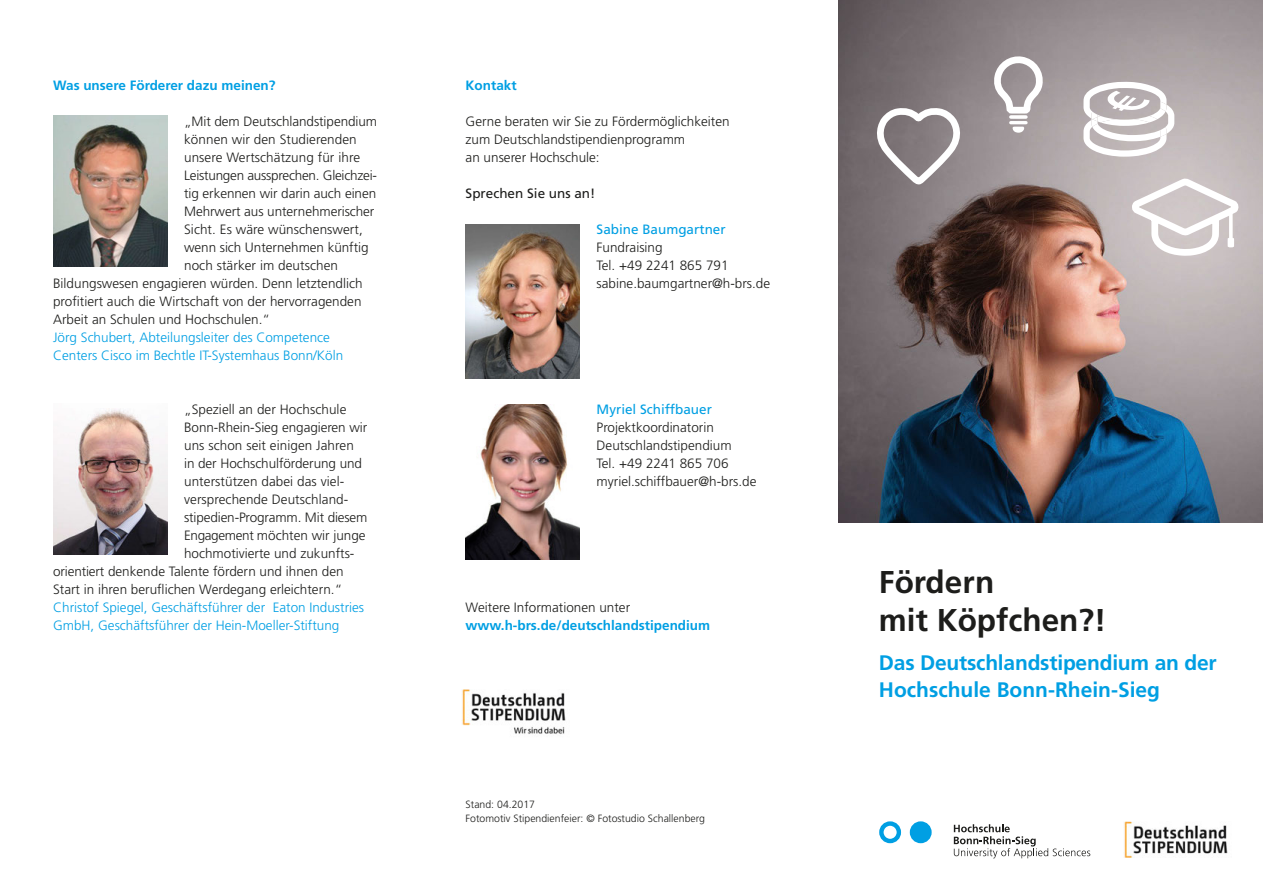
<style>
.page{position:relative;width:1263px;height:893px;background:#fff}
.page>*{position:absolute;margin:0;border:0;box-sizing:border-box;transform-origin:0 0}
.t1{font:700 31.5px/37.8px "Frutiger";color:#1d1d1b}
.t2{font:700 21px/27px "Frutiger";letter-spacing:-.01em;color:#009fe3}
.t3{font:300 13.5px/18px "Frutiger";color:#1d1d1b}
.t4{font:300 13.5px/18px "Frutiger";color:#009fe3}
.t5{font:700 13.5px "Frutiger";color:#009fe3}
.t6{font:13.5px "Frutiger";color:#009fe3}
.t7{font:300 13.5px "Frutiger";letter-spacing:-.02em;color:#1d1d1b}
.t8{font:13.5px "Frutiger";color:#1d1d1b}
.t9{font:300 10.5px/13.5px "Frutiger";color:#1d1d1b}
</style>
<div class="page">
<img style="left:53px;top:115px;width:114px;height:151px">
<img style="left:53px;top:409px;width:114px;height:146px">
<img style="left:466px;top:404px;width:114px;height:155px">
<img style="left:838px;top:0;width:425px;height:522px">
<svg style="left:988px;top:0;width:61px;height:133px;background:#a39c9e"></svg>
<svg style="left:1083px;top:82px;width:91px;height:75px"></svg>
<svg style="left:1127px;top:173px;width:116px;height:87px"></svg>
<svg style="left:954px;top:824px;width:136px;height:34px"></svg>
<div style="left:879px;top:821px;width:22px;height:22px;border:4px solid #009fe3;border-radius:50%"></div>
<div style="left:912px;top:823px;width:17px;height:18px;background:#009fe3;border-radius:50%"></div>
<div style="left:910px;top:821px;width:22px;height:22px;border:4px solid #009fe3;border-radius:50%"></div>
<img style="left:1123px;top:821px;width:105px;height:36px">
<img style="left:461px;top:689px;width:105px;height:45px">
<svg style="left:873px;top:103px;width:98px;height:87px"></svg>
<img style="left:466px;top:224px;width:114px;height:155px">
<p class="t5" style="left:53px;top:77px;width:224px">Was unsere Förderer dazu meinen?</p>
<p class="t3" style="left:184px;top:112px;width:195px">„Mit dem Deutschlandstipendium</p>
<p class="t3" style="left:184px;top:130px;width:174px">können wir den Studierenden</p>
<p class="t3" style="left:184px;top:148px;width:177px">unsere Wertschätzung für ihre</p>
<p class="t7" style="left:184px;top:168px;width:194px">Leistungen aussprechen. Gleichzei-</p>
<p class="t3" style="left:184px;top:184px;width:194px">tig erkennen wir darin auch einen</p>
<p class="t3" style="left:184px;top:202px;width:192px">Mehrwert aus unternehmerischer</p>
<p class="t3" style="left:184px;top:220px;width:180px">Sicht. Es wäre wünschenswert,</p>
<p class="t3" style="left:184px;top:238px;width:186px">wenn sich Unternehmen künftig</p>
<p class="t3" style="left:184px;top:256px;width:155px">noch stärker im deutschen</p>
<p class="t3" style="left:53px;top:274px;width:311px">Bildungswesen engagieren würden. Denn letztendlich</p>
<p class="t3" style="left:53px;top:292px;width:310px">profitiert auch die Wirtschaft von der hervorragenden</p>
<p class="t3" style="left:53px;top:310px;width:218px">Arbeit an Schulen und Hochschulen.“</p>
<p class="t4" style="left:53px;top:328px;width:292px">Jörg Schubert, Abteilungsleiter des Competence<br>Centers Cisco im Bechtle IT-Systemhaus Bonn/Köln</p>
<p class="t3" style="left:184px;top:400px;width:164px">„Speziell an der Hochschule</p>
<p class="t3" style="left:184px;top:418px;width:185px">Bonn-Rhein-Sieg engagieren wir</p>
<p class="t3" style="left:184px;top:436px;width:171px">uns schon seit einigen Jahren</p>
<p class="t3" style="left:184px;top:454px;width:179px">in der Hochschulförderung und</p>
<p class="t3" style="left:184px;top:472px;width:162px">unterstützen dabei das viel-</p>
<p class="t3" style="left:184px;top:490px;width:166px">versprechende Deutschland-</p>
<p class="t3" style="left:184px;top:508px;width:185px">stipedien-Programm. Mit diesem</p>
<p class="t3" style="left:184px;top:526px;width:183px">Engagement möchten wir junge</p>
<p class="t3" style="left:184px;top:544px;width:171px">hochmotivierte und zukunfts-</p>
<p class="t3" style="left:53px;top:562px;width:292px">orientiert denkende Talente fördern und ihnen den</p>
<p class="t3" style="left:53px;top:580px;width:291px">Start in ihren beruflichen Werdegang erleichtern.“</p>
<p class="t4" style="left:53px;top:598px;width:313px">Christof Spiegel, Geschäftsführer der Eaton Industries<br>GmbH, Geschäftsführer der Hein-Moeller-Stiftung</p>
<p class="t5" style="left:466px;top:77px;width:53px">Kontakt</p>
<p class="t3" style="left:466px;top:112px;width:266px">Gerne beraten wir Sie zu Fördermöglichkeiten zum Deutschlandstipendienprogramm<br>an unserer Hochschule:</p>
<p class="t8" style="left:466px;top:185px;width:131px">Sprechen Sie uns an!</p>
<p class="t6" style="left:597px;top:221px;width:131px">Sabine Baumgartner</p>
<p class="t3" style="left:597px;top:238px;width:175px">Fundraising<br>Tel. +49 2241 865 791 sabine.baumgartner@h-brs.de</p>
<p class="t6" style="left:597px;top:401px;width:117px">Myriel Schiffbauer</p>
<p class="t3" style="left:597px;top:418px;width:161px">Projektkoordinatorin<br>Deutschlandstipendium<br>Tel. +49 2241 865 706 myriel.schiffbauer@h-brs.de</p>
<p class="t3" style="left:466px;top:598px;width:166px">Weitere Informationen unter</p>
<p class="t5" style="left:466px;top:617px;width:246px">www.h-brs.de/deutschlandstipendium</p>
<p class="t9" style="left:466px;top:798px;width:241px">Stand: 04.2017<br>Fotomotiv Stipendienfeier: © Fotostudio Schallenberg</p>
<h1 class="t1" style="left:879px;top:563px;width:229px">Fördern<br>mit Köpfchen?!</h1>
<h2 class="t2" style="left:879px;top:649px;width:339px">Das Deutschlandstipendium an der<br>Hochschule Bonn-Rhein-Sieg</h2>
</div>
